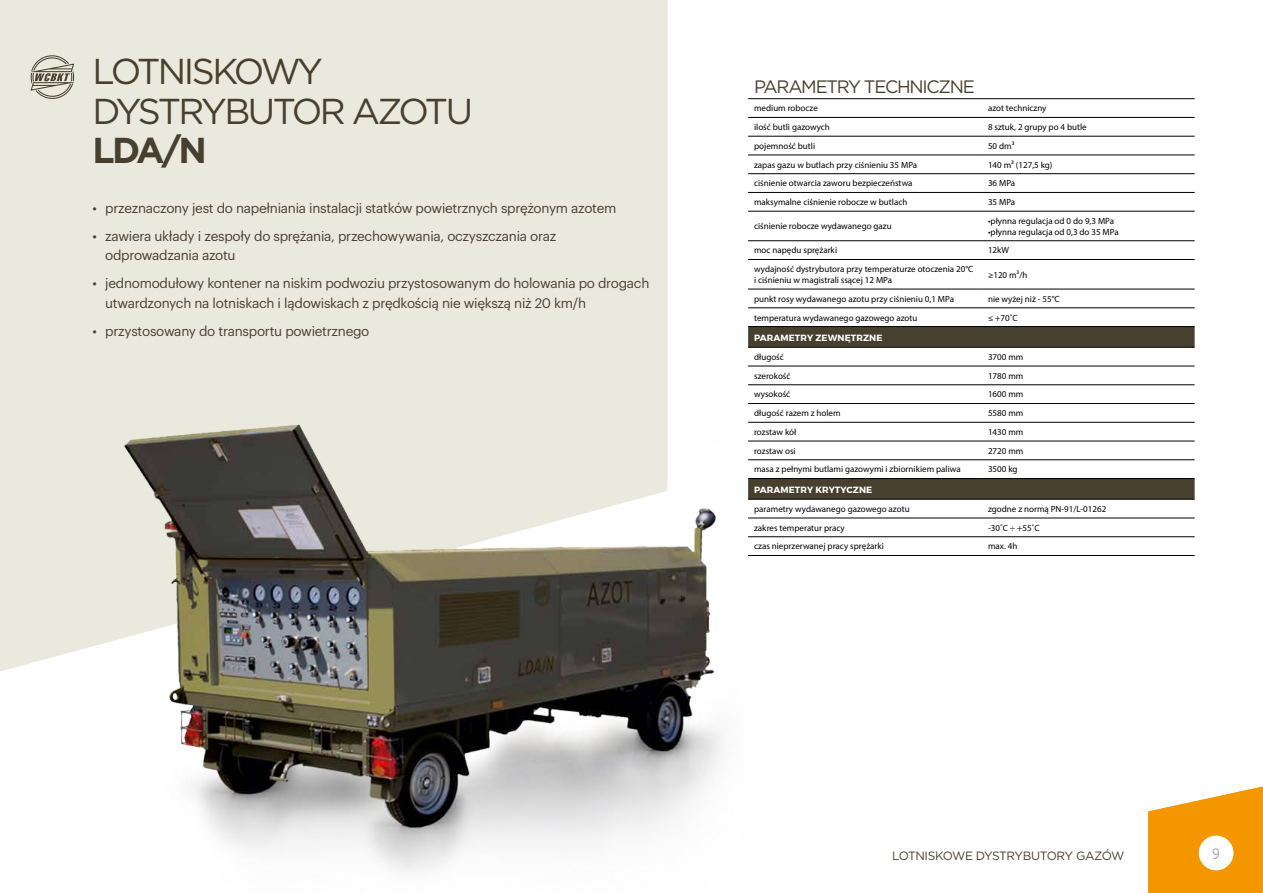
<style>
.page{position:relative;width:1263px;height:893px;background:#fff}
.page>*{position:absolute;margin:0;border:0;box-sizing:border-box;transform-origin:0 0}
.t1{font:36px/39.6px "Gotham";letter-spacing:-.085em;color:#47402e}
.t2{font:700 36px "Gotham";color:#47402e}
.t3{font:18px "Gotham";letter-spacing:-.07em;color:#47402e}
.t4{font:300 15px "Ubuntu";color:#9d9d9c}
.t5{font:13.5px/19.5px "Graphik";letter-spacing:-.02em;color:#47402e}
.t6{font:12px "Gotham";letter-spacing:-.04em;color:#47402e}
.t7{font:9px/10.8px "Myriad Pro";color:#000}
.t8{font:700 9px "Montserrat";letter-spacing:.01em;color:#fff}
</style>
<div class="page">
<div style="left:0;top:0;width:668px;height:671px;background:#eae9dd"></div>
<svg style="left:31px;top:55px;width:43px;height:44px;background:#b7b4a6"></svg>
<svg style="left:1148px;top:786px;width:115px;height:107px;background:#f5a422"></svg>
<img style="left:68px;top:374px;width:739px;height:498px">
<svg style="left:748px;top:327px;width:446px;height:172px"></svg>
<hr style="left:748px;top:98px;width:234px;height:1px;background:#000">
<hr style="left:982px;top:98px;width:212px;height:1px;background:#000">
<hr style="left:748px;top:117px;width:234px;height:1px;background:#000">
<hr style="left:982px;top:117px;width:212px;height:1px;background:#000">
<hr style="left:748px;top:136px;width:234px;height:1px;background:#000">
<hr style="left:982px;top:136px;width:212px;height:1px;background:#000">
<hr style="left:748px;top:155px;width:234px;height:1px;background:#000">
<hr style="left:982px;top:155px;width:212px;height:1px;background:#000">
<hr style="left:748px;top:173px;width:234px;height:1px;background:#000">
<hr style="left:982px;top:173px;width:212px;height:1px;background:#000">
<hr style="left:748px;top:192px;width:234px;height:1px;background:#000">
<hr style="left:982px;top:192px;width:212px;height:1px;background:#000">
<hr style="left:748px;top:211px;width:234px;height:1px;background:#000">
<hr style="left:982px;top:211px;width:212px;height:1px;background:#000">
<hr style="left:748px;top:240px;width:234px;height:1px;background:#000">
<hr style="left:982px;top:240px;width:212px;height:1px;background:#000">
<hr style="left:748px;top:259px;width:234px;height:1px;background:#000">
<hr style="left:982px;top:259px;width:212px;height:1px;background:#000">
<hr style="left:748px;top:289px;width:234px;height:1px;background:#000">
<hr style="left:982px;top:289px;width:212px;height:1px;background:#000">
<hr style="left:748px;top:308px;width:234px;height:1px;background:#000">
<hr style="left:982px;top:308px;width:212px;height:1px;background:#000">
<hr style="left:748px;top:326px;width:234px;height:1px;background:#000">
<hr style="left:982px;top:326px;width:212px;height:1px;background:#000">
<hr style="left:748px;top:347px;width:234px;height:1px;background:#000">
<hr style="left:982px;top:347px;width:212px;height:1px;background:#000">
<hr style="left:748px;top:366px;width:234px;height:1px;background:#000">
<hr style="left:982px;top:366px;width:212px;height:1px;background:#000">
<hr style="left:748px;top:384px;width:234px;height:1px;background:#000">
<hr style="left:982px;top:384px;width:212px;height:1px;background:#000">
<hr style="left:748px;top:403px;width:234px;height:1px;background:#000">
<hr style="left:982px;top:403px;width:212px;height:1px;background:#000">
<hr style="left:748px;top:422px;width:234px;height:1px;background:#000">
<hr style="left:982px;top:422px;width:212px;height:1px;background:#000">
<hr style="left:748px;top:441px;width:234px;height:1px;background:#000">
<hr style="left:982px;top:441px;width:212px;height:1px;background:#000">
<hr style="left:748px;top:459px;width:234px;height:1px;background:#000">
<hr style="left:982px;top:459px;width:212px;height:1px;background:#000">
<hr style="left:748px;top:478px;width:234px;height:1px;background:#000">
<hr style="left:982px;top:478px;width:212px;height:1px;background:#000">
<hr style="left:748px;top:499px;width:234px;height:1px;background:#000">
<hr style="left:982px;top:499px;width:212px;height:1px;background:#000">
<hr style="left:748px;top:518px;width:234px;height:1px;background:#000">
<hr style="left:982px;top:518px;width:212px;height:1px;background:#000">
<hr style="left:748px;top:536px;width:234px;height:1px;background:#000">
<hr style="left:982px;top:536px;width:212px;height:1px;background:#000">
<hr style="left:748px;top:555px;width:234px;height:1px;background:#000">
<hr style="left:982px;top:555px;width:212px;height:1px;background:#000">
<div style="left:1199px;top:836px;width:34px;height:34px;background:#fff;border-radius:50%"></div>
<h1 class="t1" style="left:92px;top:51px;width:382px">LOTNISKOWY<br>DYSTRYBUTOR AZOTU</h1>
<h1 class="t2" style="left:92px;top:127px;width:116px">LDA/N</h1>
<h3 class="t5" style="left:92px;top:197px;width:525px">• przeznaczony jest do napełniania instalacji statków powietrznych sprężonym azotem</h3>
<h3 class="t5" style="left:105px;top:225px;width:453px;text-indent:-13px">• zawiera układy i zespoły do sprężania, przechowywania, oczyszczania oraz odprowadzania azotu</h3>
<h3 class="t5" style="left:105px;top:272px;width:546px;text-indent:-13px">• jednomodułowy kontener na niskim podwoziu przystosowanym do holowania po drogach utwardzonych na lotniskach i lądowiskach z prędkością nie większą niż 20 km/h</h3>
<h3 class="t5" style="left:92px;top:320px;width:278px">• przystosowany do transportu powietrznego</h3>
<h2 class="t3" style="left:754px;top:75px;width:222px">PARAMETRY TECHNICZNE</h2>
<p class="t7" style="left:754px;top:103px;width:65px">medium robocze</p>
<p class="t7" style="left:988px;top:103px;width:60px">azot techniczny</p>
<p class="t7" style="left:754px;top:122px;width:77px">ilość butli gazowych</p>
<p class="t7" style="left:988px;top:122px;width:100px">8 sztuk, 2 grupy po 4 butle</p>
<p class="t7" style="left:754px;top:140px;width:62px">pojemność butli</p>
<p class="t7" style="left:988px;top:140px;width:28px">50 dm³</p>
<p class="t7" style="left:754px;top:159px;width:165px">zapas gazu w butlach przy ciśnieniu 35 MPa</p>
<p class="t7" style="left:988px;top:159px;width:66px">140 m³ (127,5 kg)</p>
<p class="t7" style="left:754px;top:178px;width:160px">ciśnienie otwarcia zaworu bezpieczeństwa</p>
<p class="t7" style="left:988px;top:178px;width:29px">36 MPa</p>
<p class="t7" style="left:754px;top:197px;width:155px">maksymalne ciśnienie robocze w butlach</p>
<p class="t7" style="left:988px;top:197px;width:29px">35 MPa</p>
<p class="t7" style="left:754px;top:221px;width:139px">ciśnienie robocze wydawanego gazu</p>
<p class="t7" style="left:988px;top:215px;width:128px">•płynna regulacja od 0 do 9,3 MPa</p>
<p class="t7" style="left:988px;top:226px;width:132px">•płynna regulacja od 0,3 do 35 MPa</p>
<p class="t7" style="left:754px;top:245px;width:84px">moc napędu sprężarki</p>
<p class="t7" style="left:988px;top:245px;width:23px">12kW</p>
<p class="t7" style="left:754px;top:264px;width:221px">wydajność dystrybutora przy temperaturze otoczenia 20°C i ciśnieniu w magistrali ssącej 12 MPa</p>
<p class="t7" style="left:988px;top:269px;width:41px">≥120 m³/h</p>
<p class="t7" style="left:754px;top:293px;width:201px">punkt rosy wydawanego azotu przy ciśnieniu 0,1 MPa</p>
<p class="t7" style="left:988px;top:293px;width:73px">nie wyżej niż - 55°C</p>
<p class="t7" style="left:754px;top:312px;width:165px">temperatura wydawanego gazowego azotu</p>
<p class="t7" style="left:988px;top:312px;width:31px">≤ +70˚C</p>
<p class="t8" style="left:754px;top:332px;width:130px">PARAMETRY ZEWNĘTRZNE</p>
<p class="t7" style="left:754px;top:351px;width:31px">długość</p>
<p class="t7" style="left:988px;top:351px;width:37px">3700 mm</p>
<p class="t7" style="left:754px;top:370px;width:38px">szerokość</p>
<p class="t7" style="left:988px;top:370px;width:37px">1780 mm</p>
<p class="t7" style="left:754px;top:389px;width:38px">wysokość</p>
<p class="t7" style="left:988px;top:389px;width:37px">1600 mm</p>
<p class="t7" style="left:754px;top:408px;width:88px">długość razem z holem</p>
<p class="t7" style="left:988px;top:408px;width:37px">5580 mm</p>
<p class="t7" style="left:754px;top:426px;width:44px">rozstaw kół</p>
<p class="t7" style="left:988px;top:426px;width:37px">1430 mm</p>
<p class="t7" style="left:754px;top:445px;width:43px">rozstaw osi</p>
<p class="t7" style="left:988px;top:445px;width:37px">2720 mm</p>
<p class="t7" style="left:754px;top:464px;width:208px">masa z pełnymi butlami gazowymi i zbiornikiem paliwa</p>
<p class="t7" style="left:988px;top:464px;width:31px">3500 kg</p>
<p class="t8" style="left:754px;top:484px;width:120px">PARAMETRY KRYTYCZNE</p>
<p class="t7" style="left:754px;top:503px;width:157px">parametry wydawanego gazowego azotu</p>
<p class="t7" style="left:988px;top:503px;width:120px">zgodne z normą PN-91/L-01262</p>
<p class="t7" style="left:754px;top:522px;width:92px">zakres temperatur pracy</p>
<p class="t7" style="left:988px;top:522px;width:53px">-30˚C ÷ +55˚C</p>
<p class="t7" style="left:754px;top:541px;width:131px">czas nieprzerwanej pracy sprężarki</p>
<p class="t7" style="left:988px;top:541px;width:31px">max. 4h</p>
<h3 class="t6" style="left:892px;top:848px;width:234px">LOTNISKOWE DYSTRYBUTORY GAZÓW</h3>
<h3 class="t4" style="left:1212px;top:845px;width:10px">9</h3>
</div>
